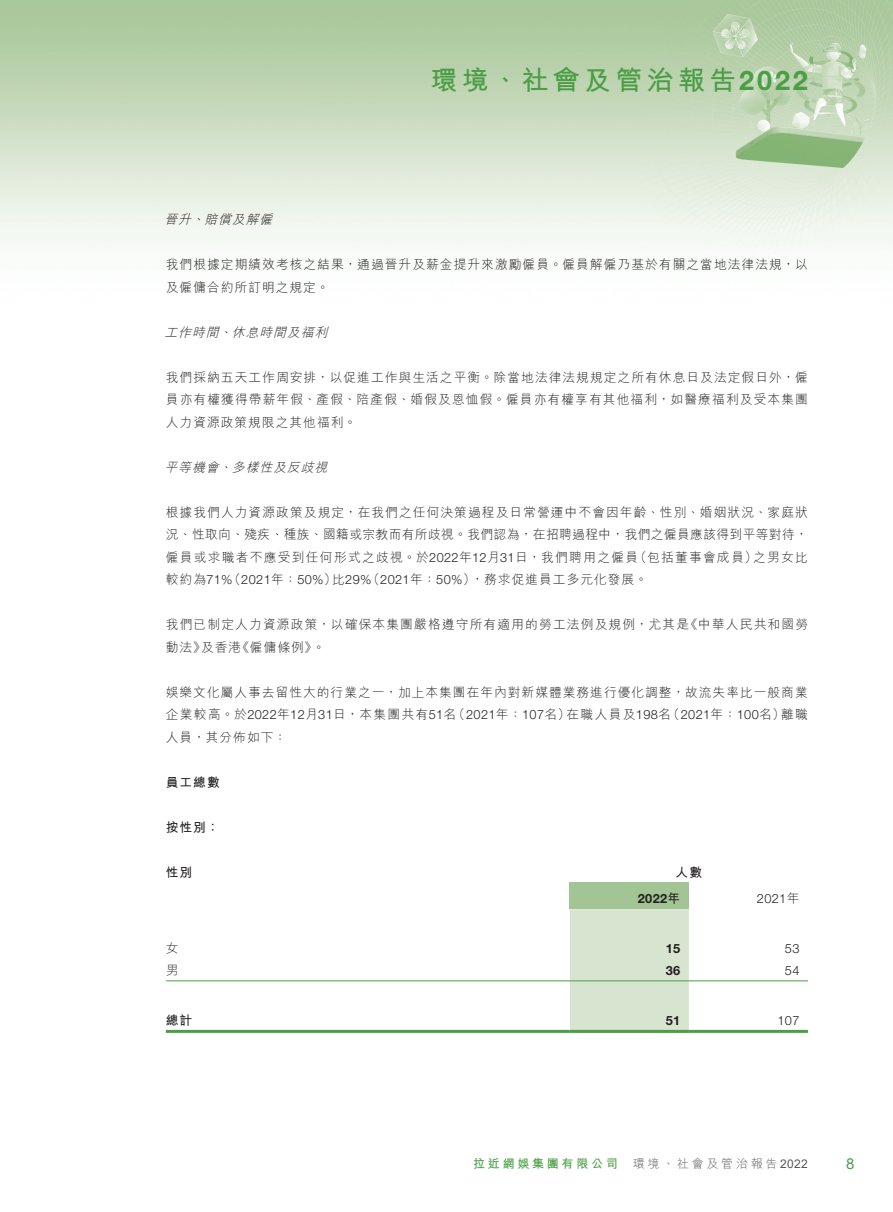
<style>
.page{position:relative;width:893px;height:1212px;background:#fff}
.page>*{position:absolute;margin:0;border:0;box-sizing:border-box;transform-origin:0 0}
.t1{font:700 27px "M Hei HK";letter-spacing:.16em;color:#4b9e45}
.t2{font:15px "Arial";color:#4b9e45}
.t3{font:300 12.75px/22.5px "M Hei HK";letter-spacing:.08em;color:#231f20}
.t4{font:300 12.75px "Helvetica Neue LT Std";letter-spacing:.03em;color:#231f20}
.t5{font:300 12.75px/22.5px "M Hei HK";letter-spacing:.1em;color:#231f20}
.t6{font:300 12.75px/22.5px "M Hei HK";letter-spacing:.105em;color:#231f20}
.t7{font:italic 300 12.75px "M Hei HK";color:#231f20}
.t8{font:700 12.75px "M Hei HK";letter-spacing:.08em;color:#231f20}
.t9{font:700 12.75px "Helvetica Neue LT Std";letter-spacing:.03em;color:#231f20}
.t10{font:300 12px "M Hei HK";letter-spacing:.23em;color:#57585a}
.t11{font:700 12px "M Hei HK";letter-spacing:.23em;color:#4b9e45}
.s1{font-family:"Helvetica Neue LT Std"}
.s2{font-family:"M Hei HK"}
.s3{font-family:"Arial";font-weight:400}
</style>
<div class="page">
<img style="left:0;top:0;width:893px;height:1033px">
<div style="left:570px;top:882px;width:119px;height:27px;background:#a3c494"></div>
<div style="left:570px;top:909px;width:119px;height:121px;background:#d7e4d0"></div>
<hr style="left:166px;top:980px;width:404px;height:1px;background:#4b9e45">
<hr style="left:570px;top:980px;width:119px;height:1px;background:#4b9e45">
<hr style="left:689px;top:980px;width:119px;height:1px;background:#4b9e45">
<hr style="left:166px;top:1030px;width:404px;height:3px;background:#4b9e45">
<hr style="left:570px;top:1030px;width:119px;height:3px;background:#4b9e45">
<hr style="left:689px;top:1030px;width:119px;height:3px;background:#4b9e45">
<h1 class="t1" style="left:431px;top:61px;width:379px">環境、社會及管治報告<span class="s1">2022</span></h1>
<p class="t7" style="left:165px;top:213px;width:31px">晉升</p>
<p class="t3" style="left:166px;top:253px;width:644px">我們根據定期績效考核之結果，通過晉升及薪金提升來激勵僱員。僱員解僱乃基於有關之當地法律法規，以及僱傭合約所訂明之規定。</p>
<p class="t7" style="left:232px;top:325px;width:100px">休息時間及福利</p>
<p class="t7" style="left:204px;top:213px;width:73px">賠償及解僱</p>
<p class="t7" style="left:191px;top:213px;width:18px">、</p>
<p class="t7" style="left:165px;top:325px;width:59px">工作時間</p>
<p class="t3" style="left:166px;top:365px;width:644px;text-align:justify">我們採納五天工作周安排，以促進工作與生活之平衡。除當地法律法規規定之所有休息日及法定假日外，僱員亦有權獲得帶薪年假、產假、陪產假、婚假及恩恤假。僱員亦有權享有其他福利，如醫療福利及受本集團人力資源政策規限之其他福利。</p>
<p class="t7" style="left:232px;top:460px;width:100px">多樣性及反歧視</p>
<p class="t7" style="left:219px;top:325px;width:18px">、</p>
<p class="t7" style="left:165px;top:460px;width:59px">平等機會</p>
<p class="t3" style="left:166px;top:500px;width:644px;text-align:right">根據我們人力資源政策及規定，在我們之任何決策過程及日常營運中不會因年齡、性別、婚姻狀況、家庭狀況、性取向、殘疾、種族、國籍或宗教而有所歧視。我們認為，在招聘過程中，我們之僱員應該得到平等對待，之男女比</p>
<p class="t7" style="left:219px;top:460px;width:18px">、</p>
<p class="t5" style="left:634px;top:545px;width:125px">（包括董事會成員）</p>
<p class="t5" style="left:471px;top:545px;width:178px;text-indent:-305px">僱員或求職者不應受到任何形式之歧視。於<span class="s1">2022</span>年<span class="s1">12</span>月<span class="s1">31</span>日，我們聘用之僱員，務求促進員工多元化發展。</p>
<p class="t4" style="left:228px;top:572px;width:110px"><span class="s2">（</span>2021<span class="s2">年：</span>50%<span class="s2">）</span></p>
<p class="t4" style="left:367px;top:572px;width:110px"><span class="s2">（</span>2021<span class="s2">年：</span>50%<span class="s2">）</span></p>
<p class="t3" style="left:166px;top:568px;width:68px">較約為<span class="s1">71%</span></p>
<p class="t4" style="left:332px;top:572px;width:41px"><span class="s2">比</span>29%</p>
<p class="t3" style="left:685px;top:613px;width:125px">《中華人民共和國勞</p>
<p class="t3" style="left:313px;top:613px;width:378px;text-indent:-147px">我們已制定人力資源政策，以確保本集團嚴格遵守所有適用的勞工法例及規例，尤其是。</p>
<p class="t3" style="left:237px;top:635px;width:82px">《僱傭條例《</p>
<p class="t3" style="left:166px;top:635px;width:41px">動法》</p>
<p class="t3" style="left:166px;top:680px;width:644px;text-align:right">娛樂文化屬人事去留性大的行業之一，加上本集團在年內對新媒體業務進行優化調整，故流失率比一般商業離職</p>
<p class="t3" style="left:201px;top:635px;width:42px">及香港</p>
<p class="t6" style="left:166px;top:703px;width:292px">企業較高。於<span class="s1">2022</span>年<span class="s1">12</span>月<span class="s1">31</span>日，本集團共有<span class="s1">51</span>名人員，其分佈如下：</p>
<p class="t8" style="left:166px;top:773px;width:55px">員工總數</p>
<p class="t8" style="left:166px;top:818px;width:55px">按性別：</p>
<p class="t4" style="left:452px;top:707px;width:119px"><span class="s2">（</span>2021<span class="s2">年：</span>107<span class="s2">名）</span></p>
<p class="t4" style="left:667px;top:707px;width:119px"><span class="s2">（</span>2021<span class="s2">年：</span>100<span class="s2">名）</span></p>
<p class="t3" style="left:566px;top:703px;width:106px">在職人員及<span class="s1">198</span>名</p>
<p class="t8" style="left:166px;top:863px;width:28px">性別</p>
<p class="t8" style="left:676px;top:863px;width:28px">人數</p>
<p class="t9" style="left:638px;top:891px;width:44px">2022<span class="s2">年</span></p>
<p class="t4" style="left:757px;top:891px;width:44px">2021<span class="s2">年</span></p>
<p class="t3" style="left:166px;top:936px;width:14px">女</p>
<p class="t9" style="left:666px;top:940px;width:16px">15</p>
<p class="t4" style="left:785px;top:940px;width:16px">53</p>
<p class="t3" style="left:166px;top:959px;width:14px">男</p>
<p class="t9" style="left:666px;top:963px;width:16px">36</p>
<p class="t4" style="left:785px;top:963px;width:16px">54</p>
<p class="t8" style="left:166px;top:1011px;width:28px">總計</p>
<p class="t9" style="left:666px;top:1012px;width:16px">51</p>
<p class="t4" style="left:777px;top:1012px;width:23px">107</p>
<p class="t11" style="left:473px;top:1155px;width:146px">拉近網娛集團有限公司</p>
<p class="t10" style="left:633px;top:1158px;width:177px">環境、社會及管治報告<span class="s3">2022</span></p>
<p class="t2" style="left:846px;top:1153px;width:10px">8</p>
</div>
